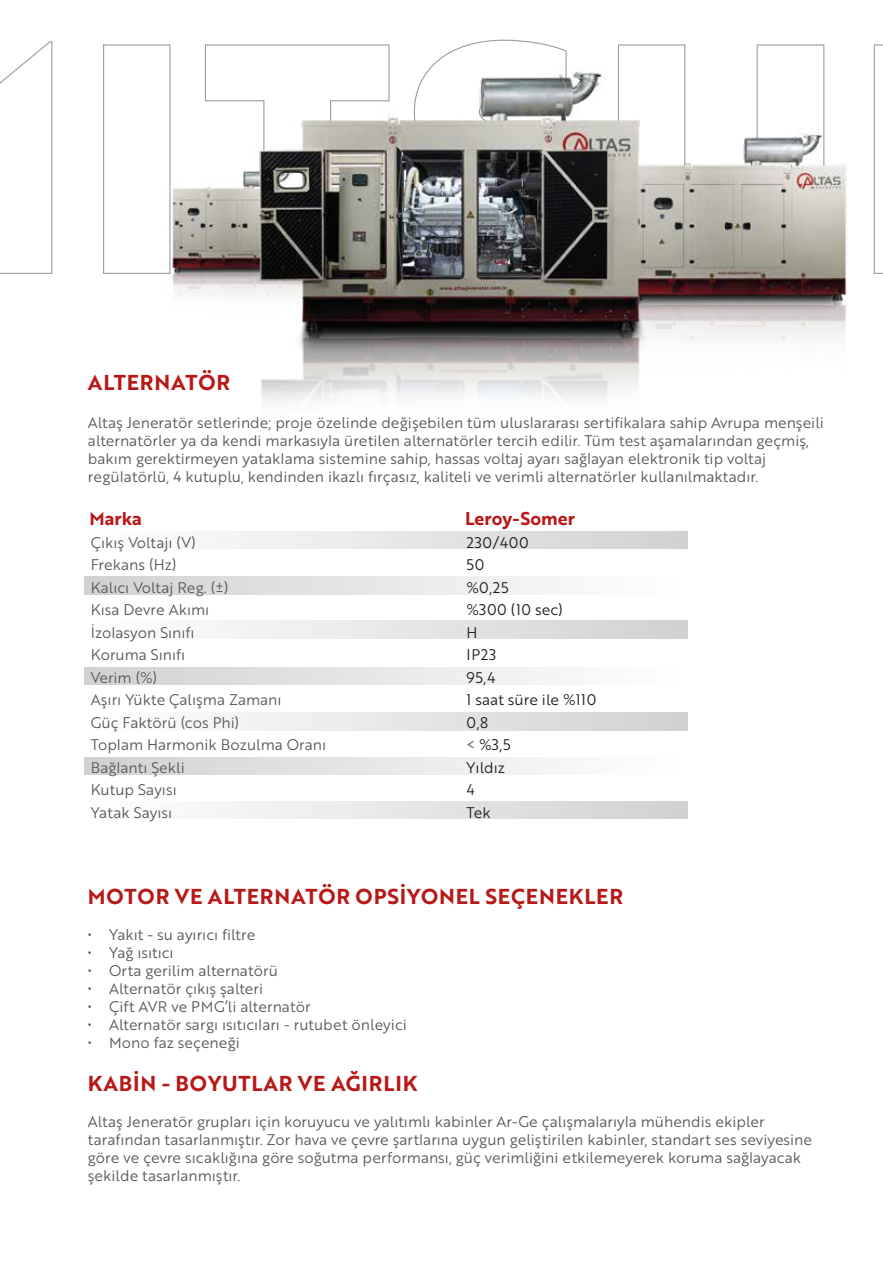
<style>
.page{position:relative;width:883px;height:1263px;background:#fff}
.page>*{position:absolute;margin:0;border:0;box-sizing:border-box;transform-origin:0 0}
.t1{font:21px "Brother 1816 Bold";letter-spacing:.04em;color:#b71918}
.t2{font:18px "Brother 1816 Bold";color:#b71918}
.t3{font:15px/22.5px "Brother 1816 Book";color:#575756}
.t4{font:15px/22.5px "Brother 1816 Book";letter-spacing:.025em;color:#1d1d1b}
.s1{color:#575756}
</style>
<div class="page">
<svg style="left:0;top:41px;width:53px;height:233px"></svg>
<div style="left:103px;top:44px;width:67px;height:230px;border:1px solid #9d9d9c"></div>
<svg style="left:205px;top:44px;width:185px;height:24px"></svg>
<svg style="left:430px;top:39px;width:137px;height:29px"></svg>
<svg style="left:618px;top:44px;width:206px;height:24px"></svg>
<svg style="left:873px;top:44px;width:9px;height:24px"></svg>
<div style="left:84px;top:577px;width:605px;height:17px;background:linear-gradient(to right,#d1d1d1,#fff)"></div>
<div style="left:83px;top:621px;width:604px;height:17px;background:linear-gradient(to right,#fff,#d1d1d1)"></div>
<div style="left:84px;top:667px;width:605px;height:18px;background:linear-gradient(to right,#d1d1d1,#fff)"></div>
<div style="left:84px;top:758px;width:605px;height:17px;background:linear-gradient(to right,#d1d1d1,#fff)"></div>
<div style="left:83px;top:713px;width:604px;height:17px;background:linear-gradient(to right,#fff,#d1d1d1)"></div>
<div style="left:83px;top:802px;width:604px;height:17px;background:linear-gradient(to right,#fff,#d1d1d1)"></div>
<img style="left:122px;top:68px;width:760px;height:481px">
<h1 class="t1" style="left:88px;top:367px;width:144px">ALTERNATÖR</h1>
<p class="t3" style="left:88px;top:413px;width:737px;line-height:18px">Altaş Jeneratör setlerinde; proje özelinde değişebilen tüm uluslararası sertifikalara sahip Avrupa menşeili alternatörler ya da kendi markasıyla üretilen alternatörler tercih edilir. Tüm test aşamalarından geçmiş, bakım gerektirmeyen yataklama sistemine sahip, hassas voltaj ayarı sağlayan elektronik tip voltaj regülatörlü, 4 kutuplu, kendinden ikazlı fırçasız, kaliteli ve verimli alternatörler kullanılmaktadır.</p>
<p class="t2" style="left:89px;top:505px;width:54px">Marka</p>
<p class="t2" style="left:465px;top:505px;width:111px">Leroy-Somer</p>
<p class="t3" style="left:91px;top:530px;width:237px">Çıkış Voltajı (V)<br>Frekans (Hz)<br>Kalıcı Voltaj Reg. (±)<br>Kısa Devre Akımı<br>İzolasyon Sınıfı<br>Koruma Sınıfı<br>Verim (%)<br>Aşırı Yükte Çalışma Zamanı<br>Güç Faktörü (cos Phi)<br>Toplam Harmonik Bozulma Oranı<br>Bağlantı Şekli<br>Kutup Sayısı<br>Yatak Sayısı</p>
<p class="t4" style="left:466px;top:530px;width:131px">230/400<br>50<br>%0,25<br>%300 (10 sec)<br>H<br>IP23<br>95,4<br>1 saat süre ile %110<br>0,8<br><span class="s1">&lt;</span> %3,5<br>Yıldız<br>4<br>Tek</p>
<h1 class="t1" style="left:88px;top:880px;width:536px">MOTOR VE ALTERNATÖR OPSİYONEL SEÇENEKLER</h1>
<p class="t3" style="left:88px;top:923px;width:169px">• Yakıt - su ayırıcı filtre</p>
<p class="t3" style="left:88px;top:941px;width:87px">• Yağ ısıtıcı</p>
<p class="t3" style="left:88px;top:959px;width:191px">• Orta gerilim alternatörü</p>
<p class="t3" style="left:88px;top:977px;width:177px">• Alternatör çıkış şalteri</p>
<p class="t3" style="left:88px;top:995px;width:224px">• Çift AVR ve PMG’li alternatör</p>
<p class="t3" style="left:88px;top:1013px;width:320px">• Alternatör sargı ısıtıcıları - rutubet önleyici</p>
<p class="t3" style="left:88px;top:1031px;width:153px">• Mono faz seçeneği</p>
<h1 class="t1" style="left:88px;top:1067px;width:331px">KABİN - BOYUTLAR VE AĞIRLIK</h1>
<p class="t3" style="left:88px;top:1112px;width:725px;line-height:18px">Altaş Jeneratör grupları için koruyucu ve yalıtımlı kabinler Ar-Ge çalışmalarıyla mühendis ekipler tarafından tasarlanmıştır. Zor hava ve çevre şartlarına uygun geliştirilen kabinler, standart ses seviyesine göre ve çevre sıcaklığına göre soğutma performansı, güç verimliğini etkilemeyerek koruma sağlayacak şekilde tasarlanmıştır.</p>
</div>
